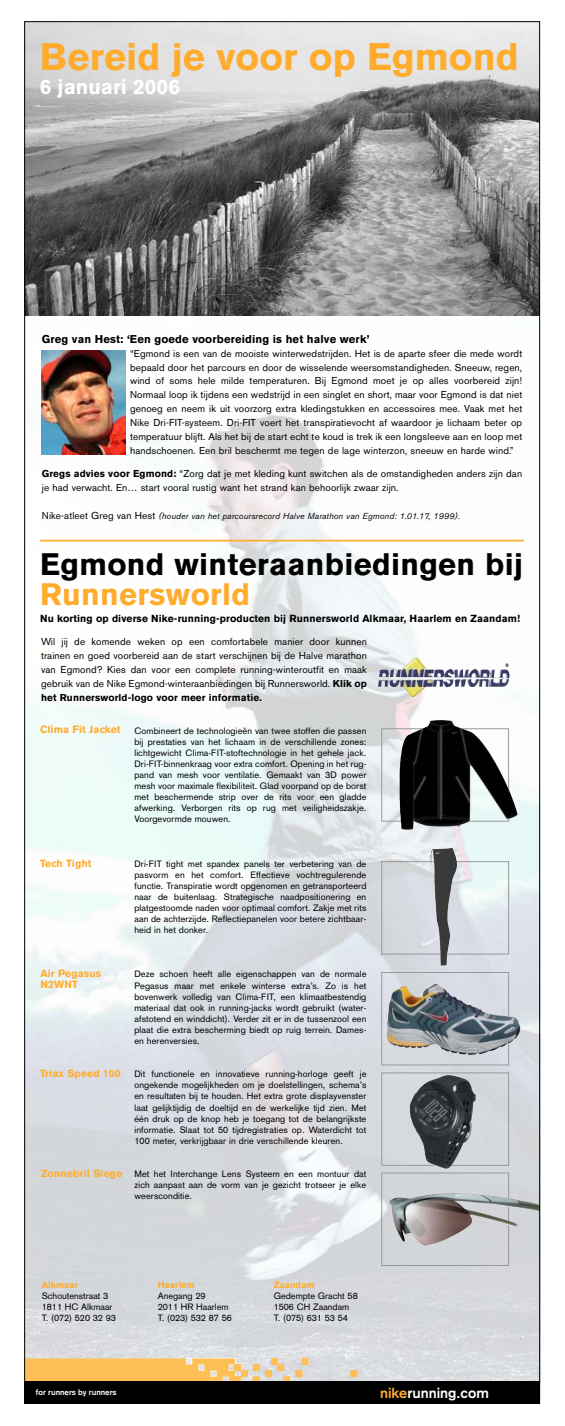
<style>
.page{position:relative;width:565px;height:1426px;background:#fff}
.page>*{position:absolute;margin:0;border:0;box-sizing:border-box;transform-origin:0 0}
.t1{font:700 38.15px "Akzidenz Grotesk BE";color:#ffac2d}
.t2{font:700 30.8px "Akzidenz Grotesk BE";letter-spacing:.01em;color:#000}
.t3{font:700 30.8px "Akzidenz Grotesk BE";letter-spacing:.01em;color:#ffac2d}
.t4{font:700 20.82px "Akzidenz Grotesk BE";color:#fff}
.t5{font:700 14.44px "Akzidenz Grotesk";color:#fff}
.t6{font:700 11.29px "Akzidenz Grotesk BE";letter-spacing:.01em;color:#000}
.t7{font:700 10.41px/11.1px "Akzidenz Grotesk BE";letter-spacing:.01em;color:#ffac2d}
.t8{font:700 10.24px "Akzidenz Grotesk BE";letter-spacing:.01em;color:#000}
.t9{font:9.97px/13.8px "Akzidenz Grotesk BE";letter-spacing:.01em;color:#000;text-align:justify}
.t10{font:9.1px/11.1px "Akzidenz Grotesk";letter-spacing:.01em;color:#000;text-align:justify}
.t11{font:700 9.1px "Akzidenz Grotesk BE";color:#ffac2d}
.t12{font:italic 8.66px "Akzidenz Grotesk BE";letter-spacing:.01em;color:#000}
.t13{font:700 7.96px "Akzidenz Grotesk";color:#fff}
.s1{font-weight:700}
.s2{font-style:normal;font-size:9.97px}
.s3{color:#ffac2d}
</style>
<div class="page">
<img style="left:26px;top:315px;width:512px;height:1067px">
<div style="left:351px;top:1370px;width:6px;height:7px;background:#fec056;border:1px solid #fec056"></div>
<svg style="left:302px;top:1358px;width:6px;height:6px"></svg>
<div style="left:296px;top:1370px;width:6px;height:7px;background:#fec056;border:1px solid #fec056"></div>
<svg style="left:284px;top:1377px;width:6px;height:5px"></svg>
<div style="left:278px;top:1364px;width:6px;height:7px;background:#fec056"></div>
<div style="left:271px;top:1358px;width:7px;height:6px;background:#fec056"></div>
<div style="left:265px;top:1370px;width:6px;height:7px;background:#fec056;border:1px solid #fec056"></div>
<div style="left:253px;top:1364px;width:6px;height:7px;background:#fec056"></div>
<svg style="left:253px;top:1377px;width:6px;height:5px"></svg>
<div style="left:241px;top:1370px;width:6px;height:7px;background:#fec056"></div>
<svg style="left:26px;top:1358px;width:215px;height:24px;background:#f1ba5c"></svg>
<div style="left:24px;top:1382px;width:515px;height:22px;background:#000"></div>
<img style="left:26px;top:23px;width:512px;height:292px">
<img style="left:41px;top:350px;width:85px;height:104px">
<img style="left:509px;top:984px;width:11px;height:71px">
<svg style="left:381px;top:728px;width:128px;height:538px;background:#a8acb0"></svg>
<img style="left:389px;top:1193px;width:149px;height:53px">
<img style="left:409px;top:1077px;width:32px;height:51px">
<hr style="left:40px;top:540px;width:484px;height:1px;background:#ffac2d">
<img style="left:429px;top:848px;width:29px;height:118px">
<img style="left:477px;top:737px;width:32px;height:53px">
<img style="left:414px;top:658px;width:96px;height:28px">
<h1 class="t1" style="left:40px;top:43px;width:480px">Bereid je voor op Egmond</h1>
<h3 class="t4" style="left:40px;top:79px;width:142px">6 januari 2006</h3>
<p class="t6" style="left:42px;top:335px;width:329px">Greg van Hest: ‘Een goede voorbereiding is het halve werk’</p>
<p class="t9" style="left:130px;top:347px;width:394px">“Egmond is een van de mooiste winterwedstrijden. Het is de aparte sfeer die mede wordt bepaald door het parcours en door de wisselende weersomstandigheden. Sneeuw, regen, wind of soms hele milde temperaturen. Bij Egmond moet je op alles voorbereid zijn!<br>Normaal loop ik tijdens een wedstrijd in een singlet en short, maar voor Egmond is dat niet genoeg en neem ik uit voorzorg extra kledingstukken en accessoires mee. Vaak met het Nike Dri-FIT-systeem. Dri-FIT voert het transpiratievocht af waardoor je lichaam beter op temperatuur blijft. Als het bij de start echt te koud is trek ik een longsleeve aan en loop met handschoenen. Een bril beschermt me tegen de lage winterzon, sneeuw en harde wind.”</p>
<p class="t9" style="left:42px;top:468px;width:482px"><span class="s1">Gregs advies voor Egmond:</span> “Zorg dat je met kleding kunt switchen als de omstandigheden anders zijn dan je had verwacht. En… start vooral rustig want het strand kan behoorlijk zwaar zijn.</p>
<p class="t12" style="left:42px;top:513px;width:419px"><span class="s2">Nike-atleet Greg van Hest</span> (houder van het parcoursrecord Halve Marathon van Egmond: 1.01.17, 1999).</p>
<h2 class="t2" style="left:40px;top:553px;width:484px">Egmond winteraanbiedingen bij</h2>
<h2 class="t3" style="left:40px;top:584px;width:211px">Runnersworld</h2>
<p class="t8" style="left:40px;top:615px;width:481px">Nu korting op diverse Nike-running-producten bij Runnersworld Alkmaar, Haarlem en Zaandam!</p>
<p class="t9" style="left:41px;top:636px;width:327px">Wil jij de komende weken op een comfortabele manier door kunnen trainen en goed voorbereid aan de start verschijnen bij de Halve marathon van Egmond? Kies dan voor een complete running-winteroutfit en maak gebruik van de Nike Egmond-winteraanbiedingen bij Runnersworld. <span class="s1">Klik op het Runnersworld-logo voor meer informatie.</span></p>
<p class="t7" style="left:40px;top:725px;width:82px">Clima Fit Jacket</p>
<p class="t7" style="left:40px;top:858px;width:53px">Tech Tight</p>
<p class="t7" style="left:40px;top:969px;width:62px">Air Pegasus<br>N2WNT</p>
<p class="t7" style="left:40px;top:1069px;width:82px">Triax Speed 100</p>
<p class="t7" style="left:41px;top:1169px;width:83px">Zonnebril Siege</p>
<p class="t10" style="left:134px;top:726px;width:233px">Combineert de technologieën van twee stoffen die passen bij prestaties van het lichaam in de verschillende zones: lichtgewicht Clima-FIT-stoftechnologie in het gehele jack.<br>Dri-FIT-binnenkraag voor extra comfort. Opening in het rug&shy;pand van mesh voor ventilatie. Gemaakt van 3D power mesh voor maximale flexibiliteit. Glad voorpand op de borst met beschermende strip over de rits voor een gladde afwerking. Verborgen rits op rug met veiligheidszakje.<br>Voorgevormde mouwen.</p>
<p class="t10" style="left:134px;top:859px;width:233px">Dri-FIT tight met spandex panels ter verbetering van de pasvorm en het comfort. Effectieve vochtregulerende functie. Transpiratie wordt opgenomen en getransporteerd naar de buitenlaag. Strategische naadpositionering en platgestoomde naden voor optimaal comfort. Zakje met rits aan de achterzijde. Reflectiepanelen voor betere zichtbaar&shy;heid in het donker.</p>
<p class="t10" style="left:134px;top:970px;width:233px">Deze schoen heeft alle eigenschappen van de normale Pegasus maar met enkele winterse extra’s. Zo is het bovenwerk volledig van Clima-FIT, een klimaatbestendig materiaal dat ook in running-jacks wordt gebruikt (water&shy;afstotend en winddicht). Verder zit er in de tussenzool een plaat die extra bescherming biedt op ruig terrein. Dames&shy;en herenversies.</p>
<p class="t10" style="left:134px;top:1069px;width:233px">Dit functionele en innovatieve running-horloge geeft je ongekende mogelijkheden om je doelstellingen, schema’s en resultaten bij te houden. Het extra grote displayvenster laat gelijktijdig de doeltijd en de werkelijke tijd zien. Met één druk op de knop heb je toegang tot de belangrijkste informatie. Slaat tot 50 tijdregistraties op. Waterdicht tot 100 meter, verkrijgbaar in drie verschillende kleuren.</p>
<p class="t10" style="left:134px;top:1169px;width:233px">Met het Interchange Lens Systeem en een montuur dat zich aanpast aan de vorm van je gezicht trotseer je elke weersconditie.</p>
<p class="t11" style="left:42px;top:1281px;width:38px">Alkmaar</p>
<p class="t10" style="left:42px;top:1291px;width:75px;text-align:left">Schoutenstraat 3<br>1811 HC Alkmaar<br>T. (072) 520 32 93</p>
<p class="t11" style="left:158px;top:1281px;width:38px">Haarlem</p>
<p class="t10" style="left:158px;top:1291px;width:75px;text-align:left">Anegang 29<br>2011 HR Haarlem<br>T. (023) 532 87 56</p>
<p class="t11" style="left:274px;top:1281px;width:42px">Zaandam</p>
<p class="t10" style="left:274px;top:1291px;width:85px;text-align:left">Gedempte Gracht 58<br>1506 CH Zaandam<br>T. (075) 631 53 54</p>
<p class="t13" style="left:36px;top:1389px;width:82px">for runners by runners</p>
<h3 class="t5" style="left:380px;top:1387px;width:110px"><span class="s3">nike</span>running.com</h3>
</div>
